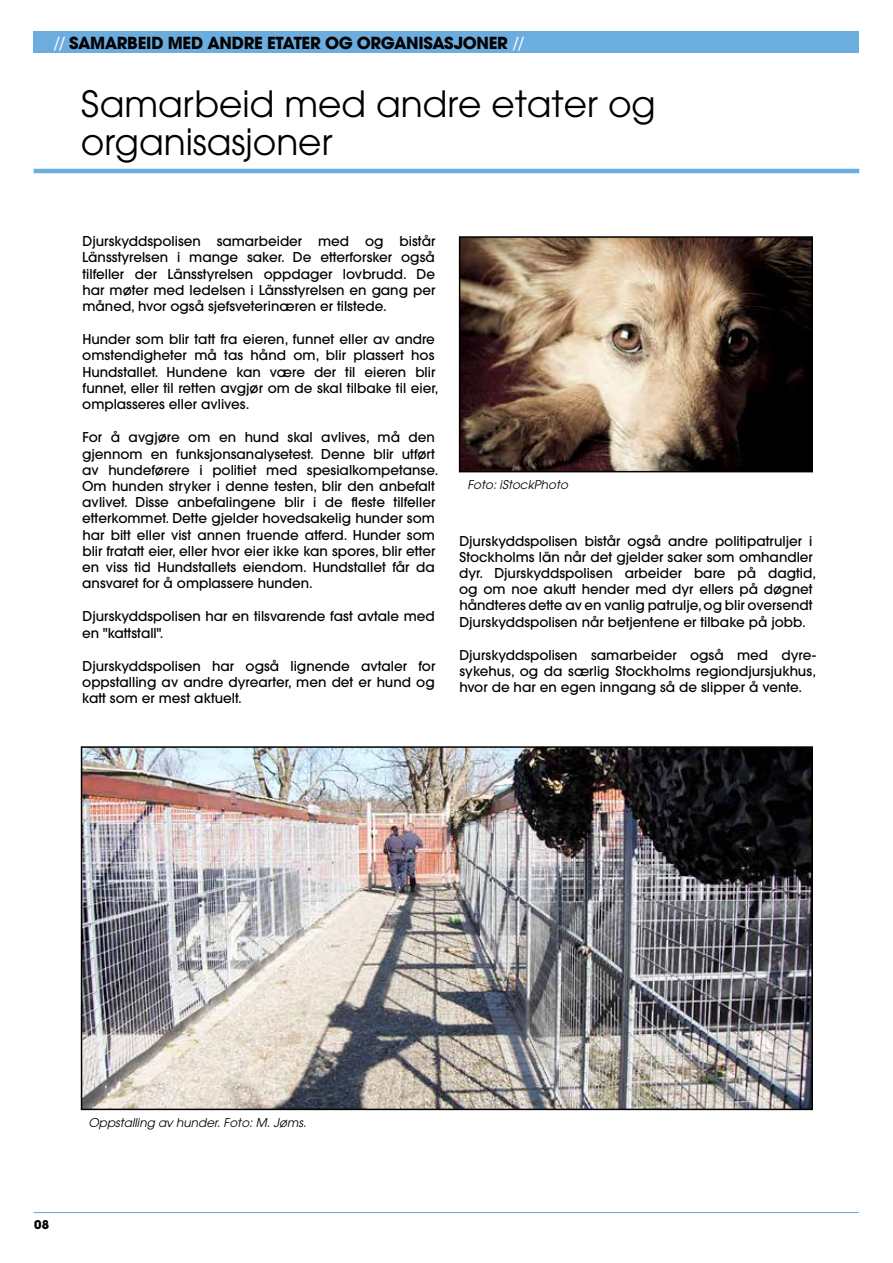
<style>
.page{position:relative;width:893px;height:1263px;background:#fff}
.page>*{position:absolute;margin:0;border:0;box-sizing:border-box;transform-origin:0 0}
.t1{font:36px/38.2px "ITC Avant Garde Pro";color:#000}
.t2{font:700 16.5px "ITC Avant Garde Pro";letter-spacing:-.02em;color:#000}
.t3{font:500 13.5px/16.2px "ITC Avant Garde Pro";color:#000}
.t4{font:italic 12px "ITC Avant Garde Pro";color:#000}
.t5{font:700 12px "ITC Avant Garde Pro";color:#000}
.s1{font-weight:400;color:#fff}
</style>
<div class="page">
<div style="left:34px;top:32px;width:825px;height:21px;background:#6caddf"></div>
<hr style="left:34px;top:169px;width:825px;height:4px;background:#6caddf">
<hr style="left:34px;top:1212px;width:824px;height:1px;background:#6caddf">
<img style="left:84px;top:749px;width:726px;height:358px">
<div style="left:81px;top:746px;width:732px;height:364px;border:2px solid #000"></div>
<img style="left:462px;top:239px;width:348px;height:230px">
<div style="left:459px;top:236px;width:354px;height:236px;border:2px solid #000"></div>
<p class="t2" style="left:53px;top:32px;width:473px"><span class="s1">//</span> SAMARBEID MED ANDRE ETATER OG ORGANISASJONER <span class="s1">//</span></p>
<h1 class="t1" style="left:81px;top:84px;width:576px">Samarbeid med andre etater og organisasjoner</h1>
<p class="t3" style="left:82px;top:233px;width:355px;text-align:justify">Djurskyddspolisen samarbeider med og bistår Länsstyrelsen i mange saker. De etterforsker også tilfeller der Länsstyrelsen oppdager lovbrudd. De har møter med ledelsen i Länsstyrelsen en gang per måned, hvor også sjefsveterinæren er tilstede.</p>
<p class="t3" style="left:82px;top:331px;width:358px">Hunder som blir tatt fra eieren, funnet eller av andre omstendigheter må tas hånd om, blir plassert hos Hundstallet. Hundene kan være der til eieren blir funnet, eller til retten avgjør om de skal tilbake til eier, omplasseres eller avlives.</p>
<p class="t3" style="left:82px;top:429px;width:358px">For å avgjøre om en hund skal avlives, må den gjennom en funksjonsanalysetest. Denne blir utført av hundeførere i politiet med spesialkompetanse.<br>Om hunden stryker i denne testen, blir den anbefalt avlivet. Disse anbefalingene blir i de fleste tilfeller etterkommet. Dette gjelder hovedsakelig hunder som har bitt eller vist annen truende atferd. Hunder som blir fratatt eier, eller hvor eier ikke kan spores, blir etter en viss tid Hundstallets eiendom. Hundstallet får da ansvaret for å omplassere hunden.</p>
<p class="t3" style="left:82px;top:608px;width:354px">Djurskyddspolisen har en tilsvarende fast avtale med en "kattstall".</p>
<p class="t3" style="left:82px;top:658px;width:355px;text-align:justify">Djurskyddspolisen har også lignende avtaler for oppstalling av andre dyrearter, men det er hund og katt som er mest aktuelt.</p>
<p class="t4" style="left:467px;top:477px;width:102px">Foto: iStockPhoto</p>
<p class="t3" style="left:459px;top:532px;width:358px">Djurskyddspolisen bistår også andre politipatruljer i Stockholms län når det gjelder saker som omhandler dyr. Djurskyddspolisen arbeider bare på dagtid, og om noe akutt hender med dyr ellers på døgnet håndteres dette av en vanlig patrulje, og blir oversendt Djurskyddspolisen når betjentene er tilbake på jobb.</p>
<p class="t3" style="left:459px;top:647px;width:358px;text-align:justify">Djurskyddspolisen samarbeider også med dyre&shy;sykehus, og da særlig Stockholms regiondjursjukhus, hvor de har en egen inngang så de slipper å vente.</p>
<p class="t5" style="left:34px;top:1216px;width:17px">08</p>
<p class="t4" style="left:88px;top:1115px;width:219px">Oppstalling av hunder. Foto: M. Jøms.</p>
</div>
